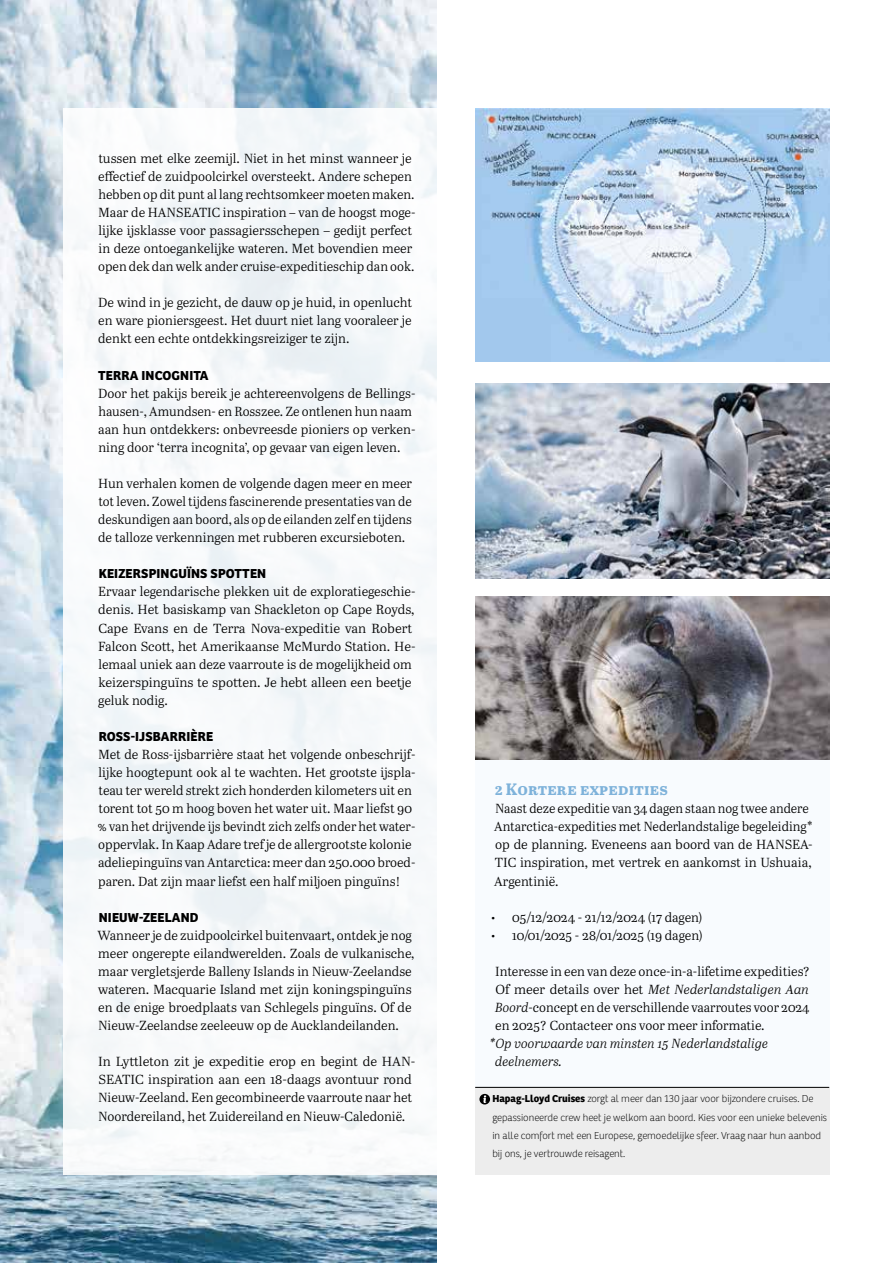
<style>
.page{position:relative;width:893px;height:1263px;background:#fff}
.page>*{position:absolute;margin:0;border:0;box-sizing:border-box;transform-origin:0 0}
.t1{font:700 16.5px "Abril Text";letter-spacing:.01em;color:#7eb2da}
.t2{font:700 13.5px "Bree";letter-spacing:.01em;color:#000}
.t3{font:13.2px/18px "Abril Text Lt";color:#000}
.t4{font:italic 13.2px/18px "Abril Text Lt";color:#000}
.t5{font:100 10.5px/18px "Bree";color:#000}
.s1{font-style:italic}
.s2{font-weight:700}
</style>
<div class="page">
<div style="left:475px;top:759px;width:354px;height:328px;background:#f8fbfe"></div>
<img style="left:0;top:0;width:437px;height:1263px">
<div style="left:64px;top:108px;width:373px;height:1067px;background:#f8fafb"></div>
<div style="left:475px;top:1087px;width:354px;height:88px;background:#ededed"></div>
<hr style="left:475px;top:1087px;width:354px;height:1px;background:#000">
<div style="left:479px;top:1094px;width:11px;height:10px;background:#000;border-radius:50%"></div>
<svg style="left:483px;top:1095px;width:3px;height:8px"></svg>
<img style="left:475px;top:108px;width:354px;height:253px">
<img style="left:475px;top:383px;width:354px;height:195px">
<img style="left:475px;top:596px;width:354px;height:163px">
<p class="t3" style="left:98px;top:148px;width:319px">tussen met elke zeemijl. Niet in het minst wanneer je effectief de zuidpoolcirkel oversteekt. Andere schepen hebben op dit punt al lang rechtsomkeer moeten maken.<br>Maar de HANSEATIC inspiration – van de hoogst moge&shy;lijke ijsklasse voor passagiersschepen – gedijt perfect in deze ontoegankelijke wateren. Met bovendien meer open dek dan welk ander cruise-expeditieschip dan ook.</p>
<p class="t3" style="left:98px;top:293px;width:316px;text-align:justify">De wind in je gezicht, de dauw op je huid, in openlucht en ware pioniersgeest. Het duurt niet lang vooraleer je denkt een echte ontdekkingsreiziger te zijn.</p>
<p class="t2" style="left:98px;top:367px;width:112px">TERRA INCOGNITA</p>
<p class="t3" style="left:98px;top:383px;width:319px">Door het pakijs bereik je achtereenvolgens de Bellings&shy;hausen-, Amundsen- en Rosszee. Ze ontlenen hun naam aan hun ontdekkers: onbevreesde pioniers op verken&shy;ning door ‘terra incognita’, op gevaar van eigen leven.</p>
<p class="t3" style="left:98px;top:474px;width:315px;text-align:justify">Hun verhalen komen de volgende dagen meer en meer tot leven. Zowel tijdens fascinerende presentaties van de deskundigen aan boord, als op de eilanden zelf en tijdens de talloze verkenningen met rubberen excursieboten.</p>
<p class="t2" style="left:99px;top:566px;width:169px">KEIZERSPINGUÏNS SPOTTEN</p>
<p class="t3" style="left:98px;top:582px;width:319px">Ervaar legendarische plekken uit de exploratiegeschie&shy;denis. Het basiskamp van Shackleton op Cape Royds, Cape Evans en de Terra Nova-expeditie van Robert Falcon Scott, het Amerikaanse McMurdo Station. He&shy;lemaal uniek aan deze vaarroute is de mogelijkheid om keizerspinguïns te spotten. Je hebt alleen een beetje geluk nodig.</p>
<p class="t2" style="left:99px;top:728px;width:116px">ROSS-IJSBARRIÈRE</p>
<p class="t3" style="left:98px;top:745px;width:319px">Met de Ross-ijsbarrière staat het volgende onbeschrijf&shy;lijke hoogtepunt ook al te wachten. Het grootste ijspla&shy;teau ter wereld strekt zich honderden kilometers uit en torent tot 50 m hoog boven het water uit. Maar liefst 90 % van het drijvende ijs bevindt zich zelfs onder het water&shy;oppervlak. In Kaap Adare tref je de allergrootste kolonie adeliepinguïns van Antarctica: meer dan 250.000 broed&shy;paren. Dat zijn maar liefst een half miljoen pinguïns!</p>
<p class="t2" style="left:99px;top:909px;width:101px">NIEUW-ZEELAND</p>
<p class="t3" style="left:98px;top:925px;width:318px">Wanneer je de zuidpoolcirkel buitenvaart, ontdek je nog meer ongerepte eilandwerelden. Zoals de vulkanische, maar vergletsjerde Balleny Islands in Nieuw-Zeelandse wateren. Macquarie Island met zijn koningspinguïns en de enige broedplaats van Schlegels pinguïns. Of de Nieuw-Zeelandse zeeleeuw op de Aucklandeilanden.</p>
<p class="t3" style="left:98px;top:1052px;width:319px">In Lyttleton zit je expeditie erop en begint de HAN-SEATIC inspiration aan een 18-daags avontuur rond Nieuw-Zeeland. Een gecombineerde vaarroute naar het Noordereiland, het Zuidereiland en Nieuw-Caledonië.</p>
<p class="t1" style="left:495px;top:777px;width:174px">2 Kortere expedities</p>
<p class="t3" style="left:494px;top:799px;width:320px">Naast deze expeditie van 34 dagen staan nog twee andere Antarctica-expedities met Nederlandstalige begeleiding* op de planning. Eveneens aan boord van de HANSEA-TIC inspiration, met vertrek en aankomst in Ushuaia, Argentinië.</p>
<p class="t3" style="left:491px;top:907px;width:213px">• 05/12/2024 - 21/12/2024 (17 dagen)</p>
<p class="t3" style="left:491px;top:925px;width:213px">• 10/01/2025 - 28/01/2025 (19 dagen)</p>
<p class="t3" style="left:495px;top:962px;width:316px;text-align:justify">Interesse in een van deze once-in-a-lifetime expedities?<br>Of meer details over het <span class="s1">Met Nederlandstaligen Aan Boord</span>-concept en de verschillende vaarroutes voor 2024 en 2025? Contacteer ons voor meer informatie.</p>
<p class="t4" style="left:495px;top:1034px;width:274px;text-indent:-5px">*Op voorwaarde van minsten 15 Nederlandstalige deelnemers.</p>
<p class="t5" style="left:492px;top:1089px;width:336px"><span class="s2">Hapag-Lloyd Cruises</span> zorgt al meer dan 130 jaar voor bijzondere cruises. De gepassioneerde crew heet je welkom aan boord. Kies voor een unieke belevenis in alle comfort met een Europese, gemoedelijke sfeer. Vraag naar hun aanbod bij ons, je vertrouwde reisagent.</p>
</div>
